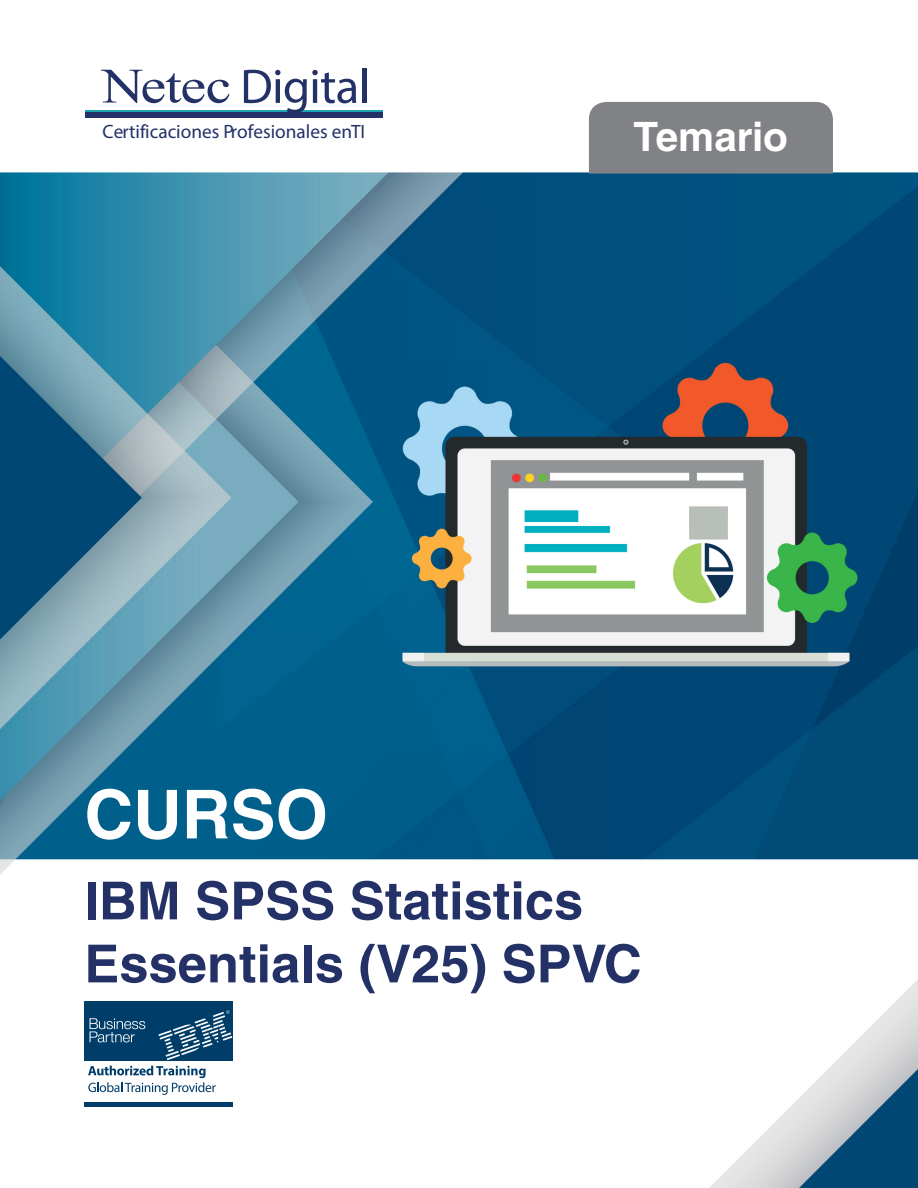
<style>
.page{position:relative;width:918px;height:1188px;background:#fff}
.page>*{position:absolute;margin:0;border:0;box-sizing:border-box;transform-origin:0 0}
.t1{font:700 67.5px "Helvetica LT Std";color:#fff}
.t2{font:700 52.5px/63px "Helvetica LT Std";color:#233167}
.t3{font:700 40.5px "Helvetica LT Std";color:#fff}
.t4{font:19.35px "Myriad Pro";color:#233167}
</style>
<div class="page">
<img style="left:0;top:68px;width:918px;height:1120px">
<div style="left:589px;top:102px;width:244px;height:72px;background:#808285"></div>
<hr style="left:85px;top:110px;width:297px;height:4px;background:#1ca4af">
<div style="left:85px;top:112px;width:297px;height:6px;background:#233167"></div>
<svg style="left:101px;top:70px;width:128px;height:33px"></svg>
<svg style="left:244px;top:70px;width:112px;height:42px"></svg>
<hr style="left:362px;top:68px;width:4px;height:35px;background:#233167">
<div style="left:84px;top:1001px;width:149px;height:106px;background:#fff"></div>
<div style="left:84px;top:1001px;width:149px;height:59px;background:#003e69"></div>
<div style="left:84px;top:1102px;width:149px;height:5px;background:#003e69"></div>
<svg style="left:90px;top:1018px;width:55px;height:24px"></svg>
<svg style="left:158px;top:1010px;width:74px;height:50px"></svg>
<svg style="left:88px;top:1066px;width:128px;height:29px"></svg>
<p class="t4" style="left:102px;top:119px;width:264px">Certif icaciones Profesionales en TI</p>
<p class="t1" style="left:84px;top:773px;width:245px">CURSO</p>
<p class="t3" style="left:633px;top:112px;width:156px">Temario</p>
<p class="t2" style="left:84px;top:869px;width:559px">IBM SPSS Statistics<br>Essentials (V25) SPVC</p>
</div>
